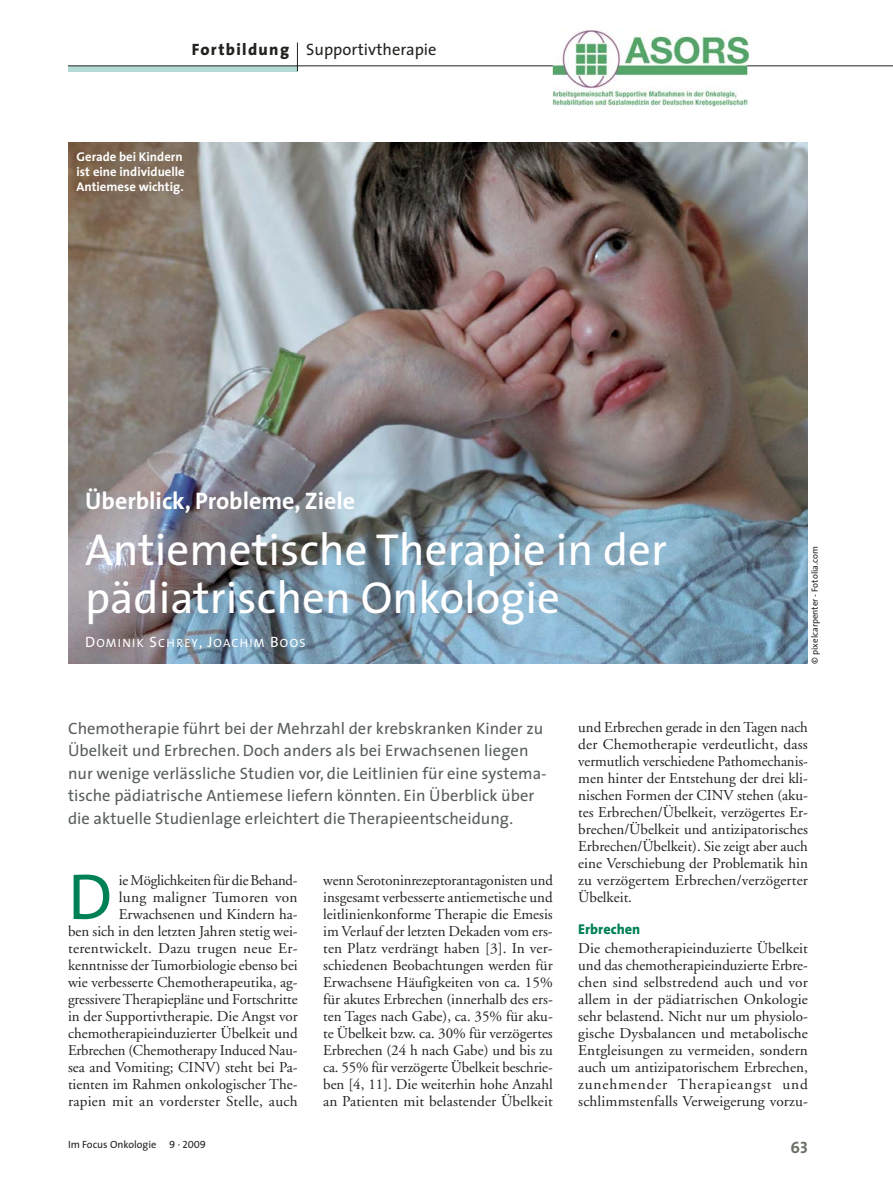
<style>
.page{position:relative;width:893px;height:1187px;background:#fff}
.page>*{position:absolute;margin:0;border:0;box-sizing:border-box;transform-origin:0 0}
.t1{font:65.4px "The Sans";color:#008057}
.t2{font:45px/48px "The Sans";color:#fff}
.t3{font:700 24px "The Sans";color:#fff}
.t4{font:16.5px/22.5px "The Sans";color:#575e5c}
.t5{font:16.5px "The Sans";color:#20231e}
.t6{font:16.5px "The Sans Bold Caps";color:#6b7167}
.t7{font:15px/17px "Adobe Garamond";color:#20231e;text-align:justify}
.t8{font:800 14.25px "The Sans";color:#008057}
.t9{font:700 12.75px/15px "The Sans";color:#fff}
.t10{font:12px "The Sans";letter-spacing:.11em;color:#fff}
.t11{font:10.5px "The Sans";color:#20231e}
.t12{font:9px "The Sans";color:#20231e}
.s1{font-weight:800}
.s2{font-size:15px}
.s3{font-family:"The Sans Caps"}
</style>
<div class="page">
<div style="left:68px;top:66px;width:230px;height:5px;background:#b5dbd7"></div>
<hr style="left:68px;top:66px;width:825px;height:1px;background:#20231e">
<svg style="left:297px;top:43px;width:1px;height:28px"></svg>
<img style="left:553px;top:30px;width:195px;height:76px">
<img style="left:68px;top:142px;width:740px;height:521px">
<p class="t5" style="left:192px;top:43px;width:246px"><span class="s1">Fortbildung</span> Supportivtherapie</p>
<p class="t9" style="left:77px;top:150px;width:110px">Gerade bei Kindern ist eine individuelle<br>Antiemese wichtig.</p>
<h3 class="t3" style="left:85px;top:491px;width:272px">Überblick, Probleme, Ziele</h3>
<h2 class="t2" style="left:85px;top:530px;width:583px">Antiemetische Therapie in der pädiatrischen Onkologie</h2>
<p class="t10" style="left:85px;top:638px;width:222px"><span class="s2">D</span>OMINIK <span class="s2">S</span>CHREY<span class="s2">, J</span>OACHIM <span class="s2">B</span>OOS</p>
<p class="t12" style="left:811px;top:663px;width:119px;rotate:-90deg">© pixelcarpenter - Fotolia.com</p>
<p class="t4" style="left:68px;top:718px;width:480px">Chemotherapie führt bei der Mehrzahl der krebskranken Kinder zu Übelkeit und Erbrechen. Doch anders als bei Erwachsenen liegen nur wenige verlässliche Studien vor, die Leitlinien für eine systema&shy;tische pädiatrische Antiemese liefern könnten. Ein Überblick über die aktuelle Studienlage erleichtert die Therapieentscheidung.</p>
<p class="t7" style="left:68px;top:873px;width:231px;text-align:right">ie Möglichkeiten für die Behand-<br>lung maligner Tumoren von Erwachsenen und Kindern ha-<br>ben sich in den letzten Jahren stetig wei&shy;terentwickelt. Dazu trugen neue Er&shy;kenntnisse der Tumorbiologie ebenso bei wie verbesserte Chemotherapeutika, ag&shy;gressivere Therapiepläne und Fortschritte in der Supportivtherapie. Die Angst vor chemotherapieinduzierter Übelkeit und Erbrechen (Chemotherapy Induced Nau&shy;sea and Vomiting; CINV) steht bei Pa&shy;tienten im Rahmen onkologischer The&shy;rapien mit an vorderster Stelle, auch</p>
<p class="t7" style="left:323px;top:873px;width:231px">wenn Serotoninrezeptorantagonisten und insgesamt verbesserte anti emetische und leitlinienkonforme Therapie die Emesis im Verlauf der letzten Dekaden vom ers&shy;ten Platz verdrängt haben [3]. In ver&shy;schiedenen Beobachtungen werden für Erwachsene Häufigkeiten von ca. 15% für akutes Erbrechen (innerhalb des ers&shy;ten Tages nach Gabe), ca. 35% für aku&shy;te Übelkeit bzw. ca. 30% für verzögertes Erbrechen (24 h nach Gabe) und bis zu ca. 55% für verzögerte Übelkeit beschrie&shy;ben [4, 11]. Die weiterhin hohe Anzahl an Patienten mit belastender Übelkeit</p>
<h1 class="t1" style="left:68px;top:872px;width:46px">D</h1>
<p class="t7" style="left:578px;top:719px;width:231px">und Erbrechen gerade in den Tagen nach der Chemotherapie verdeutlicht, dass vermutlich verschiedene Pathomechanis&shy;men hinter der Entstehung der drei kli&shy;nischen Formen der CINV stehen (aku&shy;tes Erbrechen/Übelkeit, verzögertes Er&shy;brechen/Übelkeit und antizipatorisches Erbrechen/Übelkeit). Sie zeigt aber auch eine Verschiebung der Problematik hin zu verzögertem Erbrechen/verzögerter Übelkeit.</p>
<p class="t8" style="left:578px;top:924px;width:63px">Erbrechen</p>
<p class="t7" style="left:578px;top:941px;width:231px">Die chemotherapieinduzierte Übelkeit und das chemotherapieinduzierte Erbre&shy;chen sind selbstredend auch und vor allem in der pädiatrischen Onkologie sehr belastend. Nicht nur um physiolo&shy;gische Dysbalancen und metabolische Entgleisungen zu vermeiden, sondern auch um antizipatorischem Erbrechen, zunehmender Therapieangst und schlimmstenfalls Verweigerung vorzu-</p>
<p class="t11" style="left:68px;top:1140px;width:140px">Im Focus Onkologie <span class="s3">9 · 2009</span></p>
<p class="t6" style="left:790px;top:1137px;width:19px">63</p>
</div>
